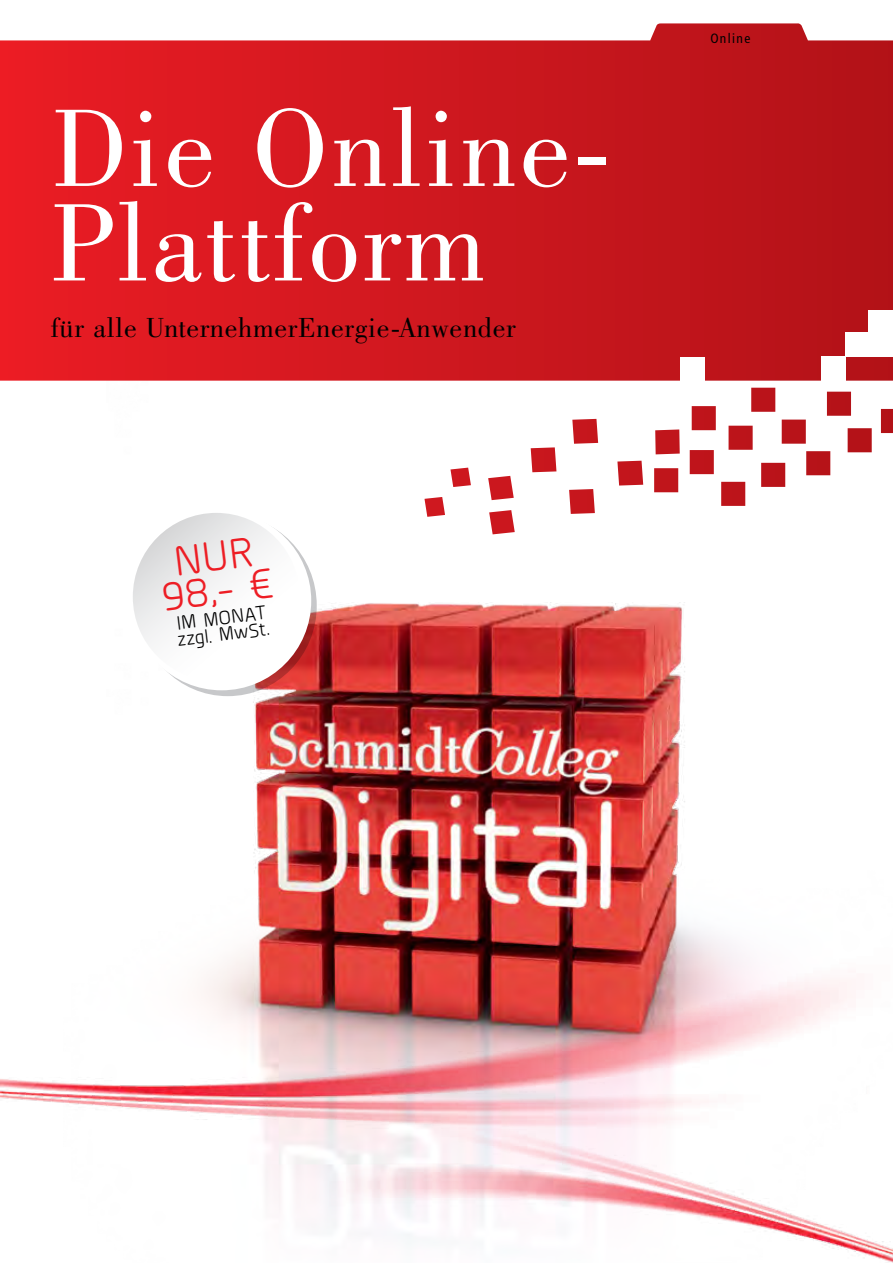
<style>
.page{position:relative;width:893px;height:1263px;background:#fff}
.page>*{position:absolute;margin:0;border:0;box-sizing:border-box;transform-origin:0 0}
.t1{font:114px/94.5px "Bodoni";letter-spacing:.025em;color:#fff}
.t2{font:42px/33px "Planer";color:#ed1d24;text-align:center}
.t3{font:28.5px "Bodoni";letter-spacing:.025em;color:#000}
.t4{font:19.5px/16.5px "Planer";color:#000}
.t5{font:condensed 13.5px "Frutiger LT Std";letter-spacing:.1em;color:#000}
</style>
<div class="page">
<img style="left:1px;top:387px;width:892px;height:876px">
<svg style="left:139px;top:515px;width:178px;height:181px;background:#bb7e7e"></svg>
<div style="left:132px;top:511px;width:179px;height:179px;background:#fff;border-radius:50%"></div>
<svg style="left:133px;top:513px;width:167px;height:168px"></svg>
<svg style="left:0;top:23px;width:893px;height:358px;background:#d02127"></svg>
<div style="left:680px;top:357px;width:24px;height:24px;background:#fff"></div>
<div style="left:821px;top:357px;width:24px;height:24px;background:#fff"></div>
<div style="left:845px;top:333px;width:24px;height:24px;background:#fff"></div>
<div style="left:869px;top:332px;width:24px;height:25px;background:#fff"></div>
<div style="left:869px;top:310px;width:24px;height:24px;background:#fff"></div>
<svg style="left:2px;top:388px;width:891px;height:146px"></svg>
<div style="left:2px;top:478px;width:24px;height:30px;background:#fff"></div>
<h1 class="t1" style="left:51px;top:101px;width:562px">Die Online-<br>Plattform</h1>
<p class="t3" style="left:51px;top:312px;width:466px">für alle UnternehmerEnergie-Anwender</p>
<h2 class="t2" style="left:156px;top:545px;width:113px;rotate:-7deg">Nur<br>98,- €</h2>
<p class="t4" style="left:174px;top:614px;width:95px;rotate:-7deg">im Monat zzgl. MwSt.</p>
<p class="t5" style="left:710px;top:30px;width:42px">Online</p>
</div>
